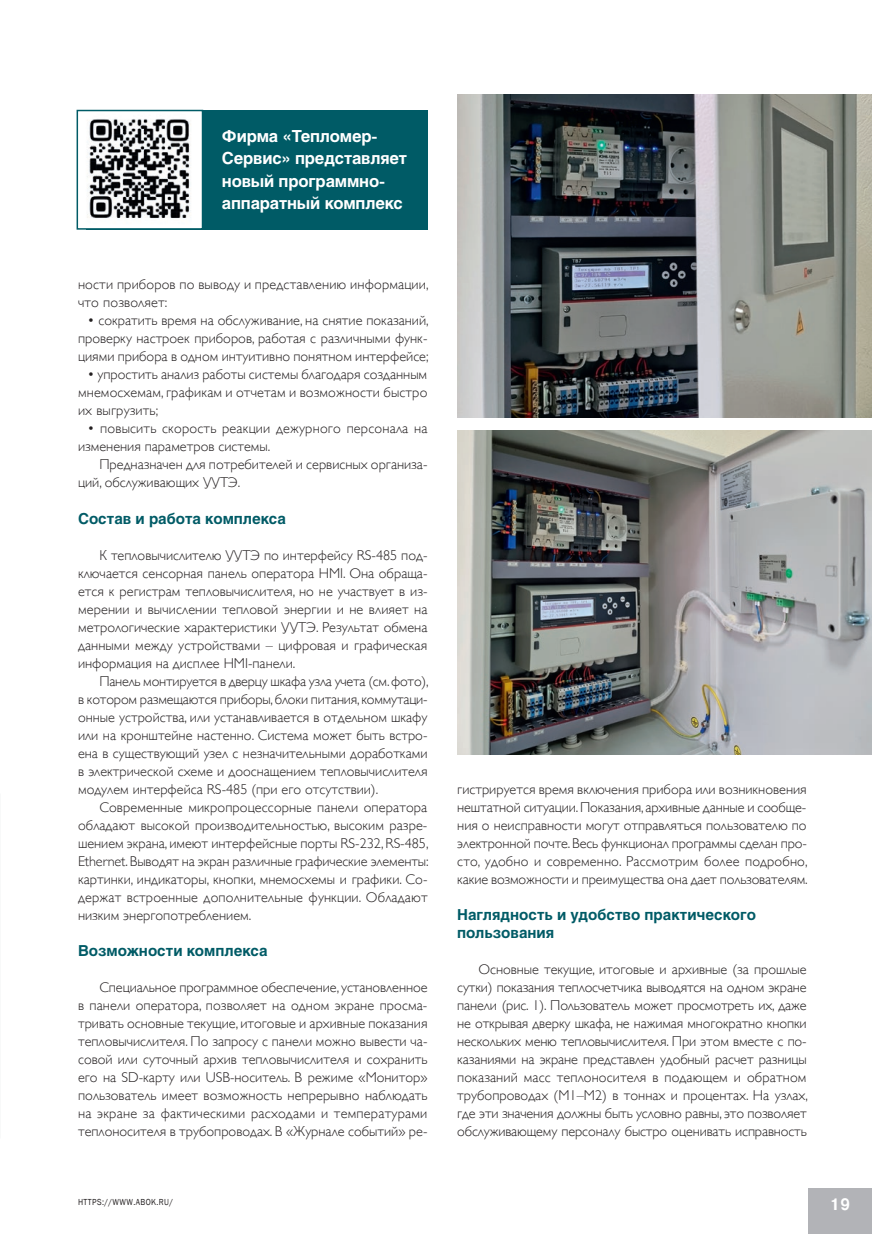
<style>
.page{position:relative;width:872px;height:1234px;background:#fff}
.page>*{position:absolute;margin:0;border:0;box-sizing:border-box;transform-origin:0 0}
.t1{font:700 16.5px/22.5px "Helios";letter-spacing:-.01em;color:#fff}
.t2{font:700 16.5px "Pragmatica";color:#fff;scale:.89 1}
.t3{font:700 15px/18px "Helios";color:#005b66}
.t4{font:300 14.25px/18px "Gill Sans";color:#231f20;text-align:justify}
.t5{font:9px "Franklin Gothic";letter-spacing:.05em;color:#231f20;scale:.89 1}
</style>
<div class="page">
<div style="left:808px;top:1188px;width:64px;height:45px;background:#b2b3b7"></div>
<img style="left:457px;top:94px;width:415px;height:324px">
<img style="left:457px;top:430px;width:415px;height:323px">
<div style="left:87px;top:110px;width:341px;height:120px;background:#005b66"></div>
<img style="left:87px;top:113px;width:113px;height:114px">
<div style="left:77px;top:110px;width:126px;height:120px;border:2px solid #005b66"></div>
<p class="t1" style="left:222px;top:125px;width:187px">Фирма «Тепломер-<br>Сервис» представляет новый программно&shy;аппаратный комплекс</p>
<p class="t4" style="left:78px;top:275px;width:352px">ности приборов по выводу и представлению информации, что позволяет:</p>
<p class="t4" style="left:78px;top:311px;width:352px;text-indent:9px">• сократить время на обслуживание, на снятие показаний, проверку настроек приборов, работая с различными функ&shy;циями прибора в одном интуитивно понятном интерфейсе;</p>
<p class="t4" style="left:78px;top:365px;width:351px;text-indent:9px">• упростить анализ работы системы благодаря созданным мнемосхемам, графикам и отчетам и возможности быстро их выгрузить;</p>
<p class="t4" style="left:78px;top:419px;width:351px;text-indent:9px">• повысить скорость реакции дежурного персонала на изменения параметров системы.</p>
<p class="t4" style="left:78px;top:455px;width:350px;text-indent:21px">Предназначен для потребителей и сервисных организа&shy;ций, обслуживающих УУТЭ.</p>
<p class="t3" style="left:78px;top:509px;width:209px">Состав и работа комплекса</p>
<p class="t4" style="left:78px;top:545px;width:351px;text-indent:21px">К тепловычислителю УУТЭ по интерфейсу RS-485 под&shy;ключается сенсорная панель оператора HMI. Она обраща&shy;ется к регистрам тепловычислителя, но не участвует в из&shy;мерении и вычислении тепловой энергии и не влияет на метрологические характеристики УУТЭ. Результат обмена данными между устройствами – цифровая и графическая информация на дисплее HMI-панели.</p>
<p class="t4" style="left:78px;top:671px;width:352px;text-indent:21px">Панель монтируется в дверцу шкафа узла учета (см.фото), в котором размещаются приборы, блоки питания, коммутаци&shy;онные устройства, или устанавливается в отдельном шкафу или на кронштейне настенно. Система может быть встро&shy;ена в существующий узел с незначительными доработками в электрической схеме и дооснащением тепловычислителя модулем интерфейса RS-485 (при его отсутствии).</p>
<p class="t4" style="left:78px;top:797px;width:352px;text-indent:21px">Современные микропроцессорные панели оператора обладают высокой производительностью, высоким разре&shy;шением экрана, имеют интерфейсные порты RS-232, RS-485, Ethernet. Выводят на экран различные графические элементы: картинки, индикаторы, кнопки, мнемосхемы и графики. Со&shy;держат встроенные дополнительные функции. Обладают низким энергопотреблением.</p>
<p class="t3" style="left:78px;top:941px;width:191px">Возможности комплекса</p>
<p class="t4" style="left:78px;top:977px;width:351px;text-indent:21px">Специальное программное обеспечение, установленное в панели оператора, позволяет на одном экране просма&shy;тривать основные текущие, итоговые и архивные показания тепловычислителя. По запросу с панели можно вывести ча&shy;совой или суточный архив тепловычислителя и сохранить его на SD-карту или USB-носитель. В режиме «Монитор» пользователь имеет возможность непрерывно наблюдать на экране за фактическими расходами и температурами теплоносителя в трубопроводах. В «Журнале событий» ре-</p>
<p class="t4" style="left:457px;top:779px;width:352px">гистрируется время включения прибора или возникновения нештатной ситуации. Показания, архивные данные и сообще&shy;ния о неисправности могут отправляться пользователю по электронной почте. Весь функционал программы сделан про&shy;сто, удобно и современно. Рассмотрим более подробно, какие возможности и преимущества она дает пользователям.</p>
<p class="t3" style="left:457px;top:905px;width:300px">Наглядность и удобство практического пользования</p>
<p class="t4" style="left:457px;top:959px;width:352px;text-indent:21px">Основные текущие, итоговые и архивные (за прошлые сутки) показания теплосчетчика выводятся на одном экране панели (рис. 1). Пользователь может просмотреть их, даже не открывая дверку шкафа, не нажимая многократно кнопки нескольких меню тепловычислителя. При этом вместе с по&shy;казаниями на экране представлен удобный расчет разницы показаний масс теплоносителя в подающем и обратном трубопроводах (М1–М2) в тоннах и процентах. На узлах, где эти значения должны быть условно равны, это позволяет обслуживающему персоналу быстро оценивать исправность</p>
<p class="t5" style="left:78px;top:1196px;width:108px">HTTPS://WWW.ABOK.RU/</p>
<p class="t2" style="left:830px;top:1193px;width:24px">19</p>
</div>
